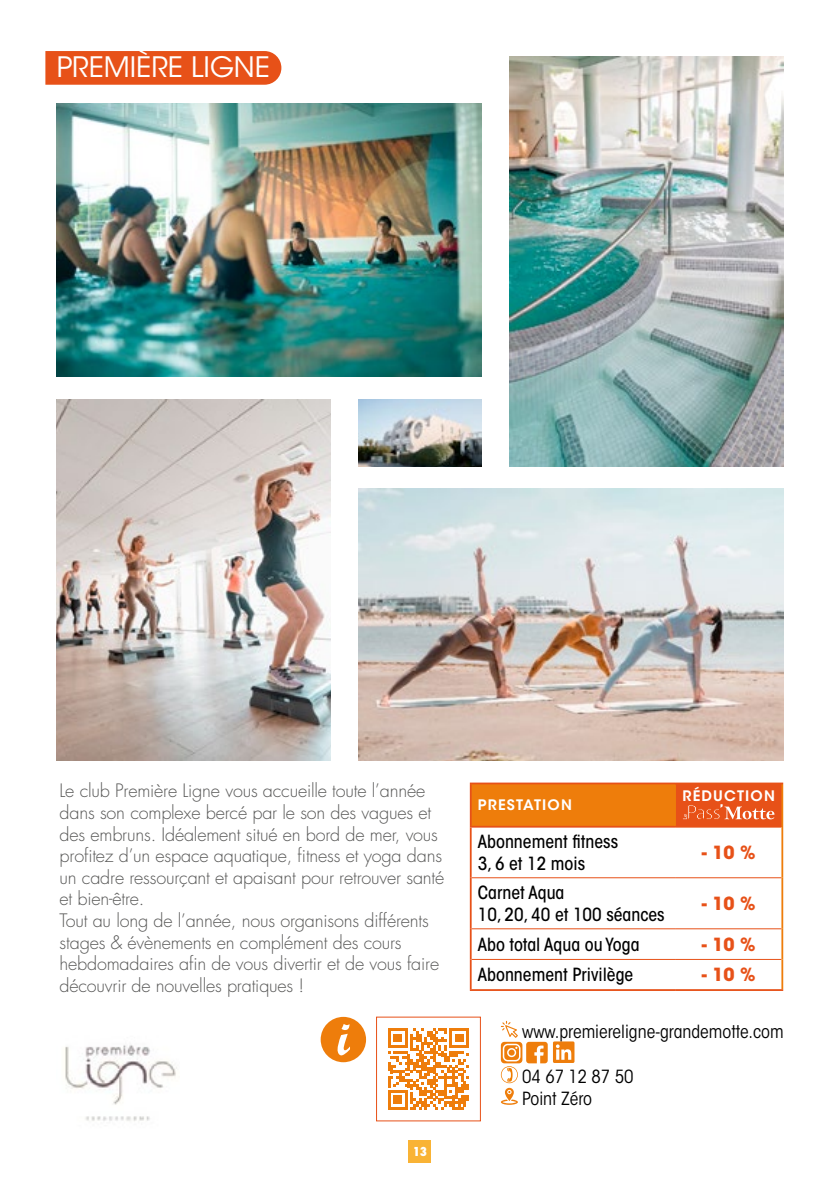
<style>
.page{position:relative;width:840px;height:1191px;background:#fff}
.page>*{position:absolute;margin:0;border:0;box-sizing:border-box;transform-origin:0 0}
.t1{font:28px "ITC Avant Garde Std";color:#fff}
.t2{font:300 18px/21.6px "Futura Std";letter-spacing:-.01em;color:#575756}
.t3{font:500 condensed 18px/21.6px "ITC Avant Garde Std";color:#000}
.t4{font:condensed 18px/21.6px "ITC Avant Garde Std";color:#000}
.t5{font:700 18px "ITC Avant Garde Std";color:#e75118}
.t6{font:600 14.4px "ITC Avant Garde Std";letter-spacing:.08em;color:#fff}
.t7{font:800 condensed 12px "Futura Std";color:#fff}
</style>
<div class="page">
<div style="left:408px;top:1140px;width:23px;height:22px;background:#f9b335"></div>
<div style="left:470px;top:783px;width:204px;height:43px;background:#ee7d0b"></div>
<div style="left:674px;top:783px;width:107px;height:43px;background:#e75118"></div>
<hr style="left:469px;top:826px;width:205px;height:1px;background:#e75118">
<hr style="left:674px;top:826px;width:107px;height:1px;background:#e75118">
<hr style="left:471px;top:877px;width:203px;height:1px;background:#e75118">
<hr style="left:674px;top:877px;width:107px;height:1px;background:#e75118">
<hr style="left:471px;top:928px;width:203px;height:1px;background:#e75118">
<hr style="left:674px;top:928px;width:107px;height:1px;background:#e75118">
<hr style="left:471px;top:959px;width:203px;height:1px;background:#e75118">
<hr style="left:674px;top:959px;width:107px;height:1px;background:#e75118">
<hr style="left:673px;top:784px;width:2px;height:42px;background:#ee7d0b">
<hr style="left:469px;top:782px;width:205px;height:2px;background:#e75118">
<hr style="left:469px;top:784px;width:2px;height:42px;background:#e75118">
<hr style="left:674px;top:782px;width:108px;height:2px;background:#e75118">
<hr style="left:469px;top:827px;width:2px;height:50px;background:#e75118">
<hr style="left:469px;top:877px;width:2px;height:51px;background:#e75118">
<hr style="left:469px;top:928px;width:2px;height:31px;background:#e75118">
<hr style="left:469px;top:959px;width:2px;height:30px;background:#e75118">
<hr style="left:469px;top:989px;width:205px;height:2px;background:#e75118">
<hr style="left:674px;top:989px;width:108px;height:2px;background:#e75118">
<hr style="left:781px;top:784px;width:1px;height:42px;background:#ee7d0b">
<hr style="left:781px;top:826px;width:1px;height:51px;background:#ee7d0b">
<hr style="left:781px;top:877px;width:1px;height:51px;background:#ee7d0b">
<hr style="left:781px;top:928px;width:1px;height:31px;background:#ee7d0b">
<hr style="left:781px;top:959px;width:1px;height:30px;background:#ee7d0b">
<svg style="left:683px;top:804px;width:91px;height:15px"></svg>
<svg style="left:500px;top:1020px;width:74px;height:84px"></svg>
<div style="left:320px;top:1016px;width:46px;height:46px;background:#ee7d0b;border-radius:50%"></div>
<svg style="left:337px;top:1024px;width:13px;height:31px"></svg>
<svg style="left:388px;top:1028px;width:81px;height:81px"></svg>
<img style="left:65px;top:1045px;width:112px;height:76px">
<img style="left:57px;top:103px;width:424px;height:273px">
<img style="left:57px;top:399px;width:273px;height:361px">
<img style="left:358px;top:399px;width:123px;height:67px">
<img style="left:358px;top:488px;width:424px;height:272px">
<img style="left:509px;top:56px;width:273px;height:410px">
<svg style="left:45px;top:51px;width:236px;height:34px"></svg>
<h1 class="t1" style="left:57px;top:50px;width:215px">PREMIÈRE LIGNE</h1>
<p class="t2" style="left:60px;top:780px;width:386px">Le club Première Ligne vous accueille toute l’année dans son complexe bercé par le son des vagues et des embruns. Idéalement situé en bord de mer, vous profitez d’un espace aquatique, fitness et yoga dans un cadre ressourçant et apaisant pour retrouver santé et bien-être.<br>Tout au long de l’année, nous organisons différents stages &amp; évènements en complément des cours hebdomadaires afin de vous divertir et de vous faire découvrir de nouvelles pratiques !</p>
<p class="t7" style="left:412px;top:1144px;width:16px">13</p>
<p class="t6" style="left:477px;top:796px;width:95px">PRESTATION</p>
<p class="t6" style="left:682px;top:787px;width:94px">RÉDUCTION</p>
<p class="t3" style="left:477px;top:830px;width:142px">Abonnement fitness<br>3, 6 et 12 mois</p>
<p class="t5" style="left:701px;top:840px;width:55px">- 10 %</p>
<p class="t3" style="left:477px;top:881px;width:188px">Carnet Aqua<br>10, 20, 40 et 100 séances</p>
<p class="t5" style="left:701px;top:891px;width:55px">- 10 %</p>
<p class="t3" style="left:477px;top:933px;width:163px">Abo total Aqua ou Yoga</p>
<p class="t5" style="left:701px;top:932px;width:55px">- 10 %</p>
<p class="t3" style="left:477px;top:964px;width:157px">Abonnement Privilège</p>
<p class="t5" style="left:701px;top:963px;width:55px">- 10 %</p>
<p class="t4" style="left:522px;top:1020px;width:263px">www.premiereligne-grandemotte.com</p>
<p class="t4" style="left:522px;top:1066px;width:113px">04 67 12 87 50<br>Point Zéro</p>
</div>
